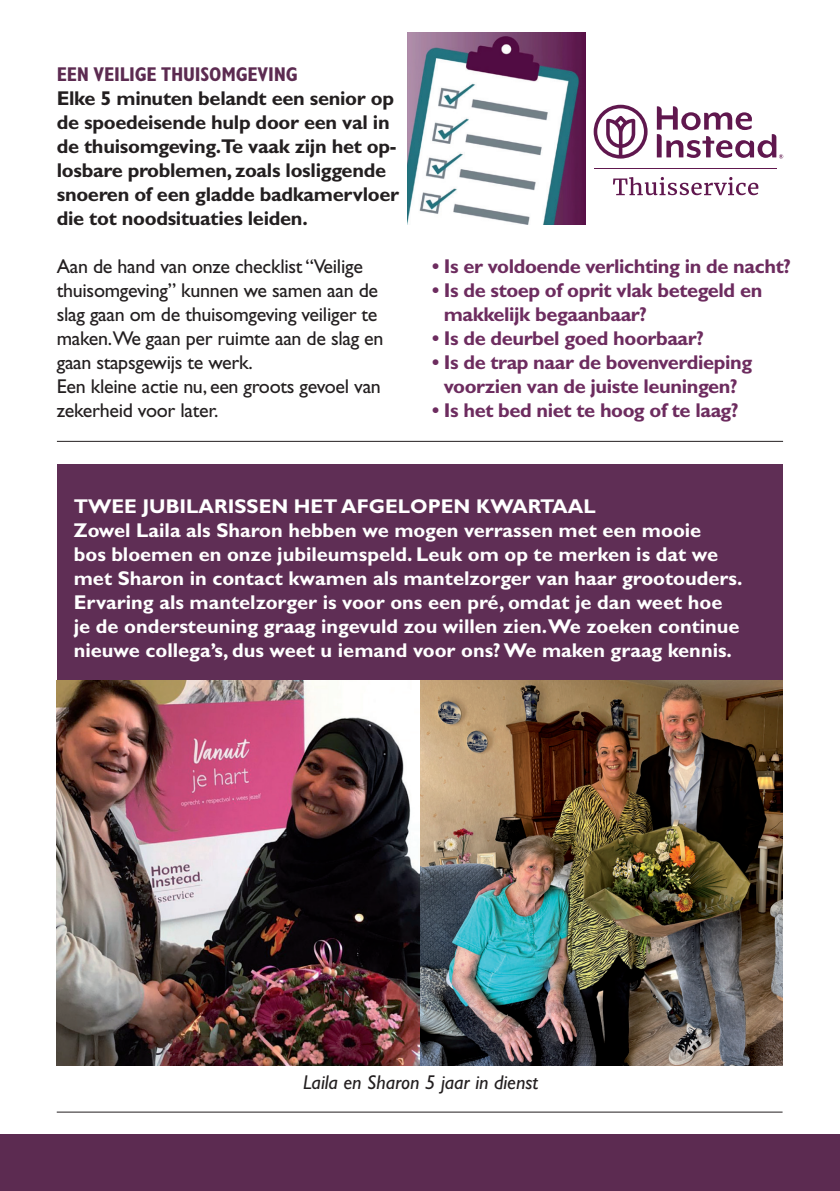
<style>
.page{position:relative;width:840px;height:1191px;background:#fff}
.page>*{position:absolute;margin:0;border:0;box-sizing:border-box;transform-origin:0 0}
.t1{font:700 20px/24px "Gill Sans Std";color:#fff}
.t2{font:20px/24px "Gill Sans Std";letter-spacing:-.015em;color:#231f20}
.t3{font:700 20px/24px "Gill Sans Std";letter-spacing:-.02em;color:#6d2c5f}
.t4{font:700 20px/24px "Gill Sans Std";letter-spacing:-.015em;color:#231f20}
.t5{font:italic 20px "Gill Sans Std";color:#231f20}
.t6{font:700 condensed 20px "Gill Sans Std";letter-spacing:-.01em;color:#5c2b51}
</style>
<div class="page">
<div style="left:0;top:1134px;width:839px;height:57px;background:#5c2b51"></div>
<hr style="left:57px;top:1111px;width:725px;height:1px;background:#231f20">
<hr style="left:57px;top:441px;width:725px;height:1px;background:#231f20">
<div style="left:57px;top:465px;width:725px;height:216px;background:#5f2e55"></div>
<img style="left:408px;top:33px;width:177px;height:192px">
<img style="left:57px;top:681px;width:725px;height:384px">
<svg style="left:613px;top:177px;width:145px;height:18px"></svg>
<hr style="left:594px;top:168px;width:182px;height:1px;background:#60174e">
<svg style="left:593px;top:105px;width:54px;height:54px"></svg>
<svg style="left:656px;top:106px;width:126px;height:53px"></svg>
<p class="t6" style="left:57px;top:62px;width:242px">EEN VEILIGE THUISOMGEVING</p>
<p class="t4" style="left:57px;top:86px;width:343px">Elke 5 minuten belandt een senior op de spoedeisende hulp door een val in de thuisomgeving.Te vaak zijn het op&shy;losbare problemen, zoals losliggende snoeren of een gladde badkamervloer die tot noodsituaties leiden.</p>
<p class="t2" style="left:57px;top:254px;width:328px">Aan de hand van onze checklist “Veilige thuisomgeving” kunnen we samen aan de slag gaan om de thuisomgeving veiliger te maken.We gaan per ruimte aan de slag en gaan stapsgewijs te werk.<br>Een kleine actie nu, een groots gevoel van zekerheid voor later.</p>
<p class="t3" style="left:432px;top:254px;width:360px">• Is er voldoende verlichting in de nacht?</p>
<p class="t3" style="left:443px;top:278px;width:320px;text-indent:-12px">• Is de stoep of oprit vlak betegeld en makkelijk begaanbaar?</p>
<p class="t3" style="left:432px;top:326px;width:273px">• Is de deurbel goed hoorbaar?</p>
<p class="t3" style="left:432px;top:350px;width:321px;text-align:center">• Is de trap naar de bovenverdieping voorzien van de juiste leuningen?</p>
<p class="t3" style="left:432px;top:398px;width:308px">• Is het bed niet te hoog of te laag?</p>
<p class="t1" style="left:74px;top:494px;width:670px">TWEE JUBILARISSEN HET AFGELOPEN KWARTAAL<br>Zowel Laila als Sharon hebben we mogen verrassen met een mooie<br>bos bloemen en onze jubileumspeld. Leuk om op te merken is dat we met Sharon in contact kwamen als mantelzorger van haar grootouders.<br>Ervaring als mantelzorger is voor ons een pré, omdat je dan weet hoe je de ondersteuning graag ingevuld zou willen zien.We zoeken continue nieuwe collega’s, dus weet u iemand voor ons? We maken graag kennis.</p>
<p class="t5" style="left:303px;top:1071px;width:236px">Laila en Sharon 5 jaar in dienst</p>
</div>
